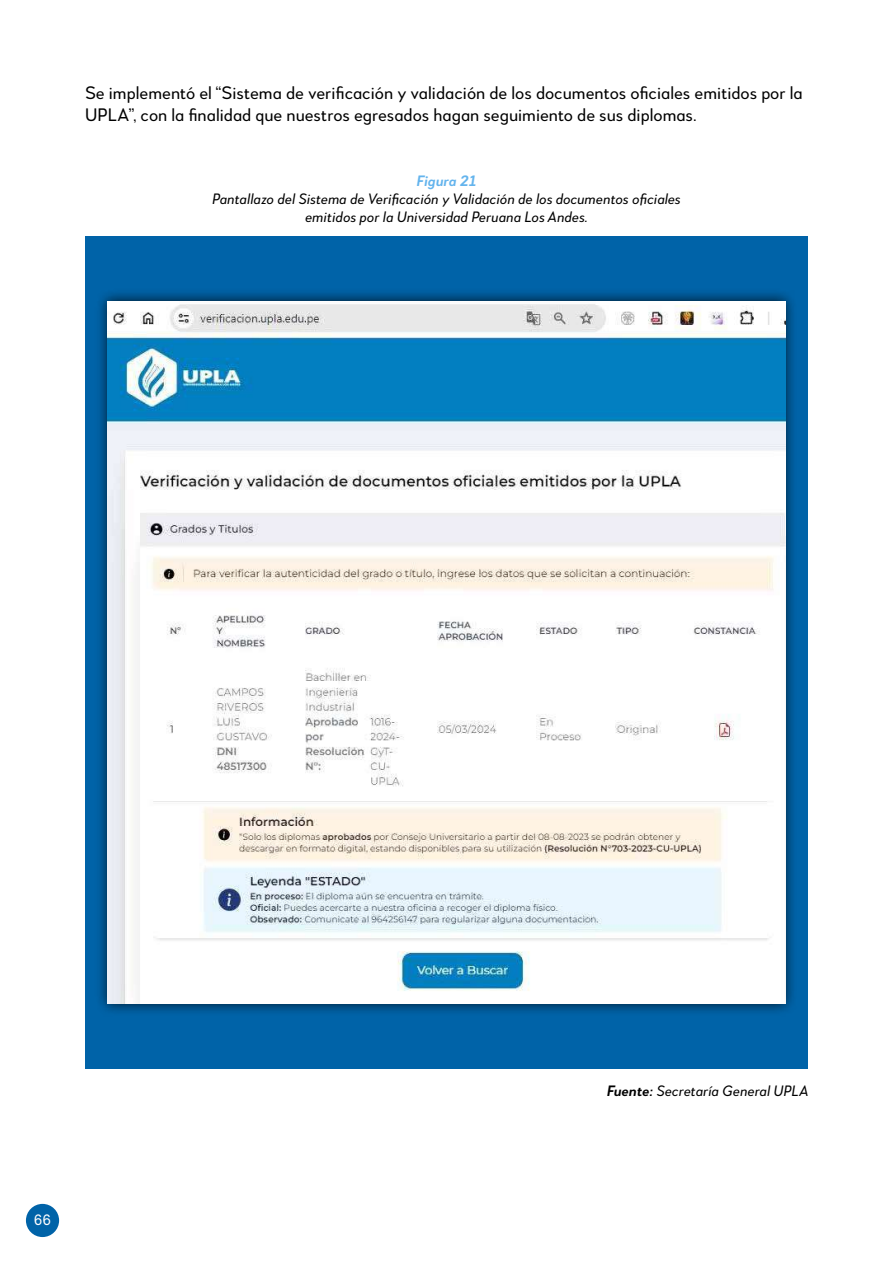
<style>
.page{position:relative;width:893px;height:1263px;background:#fff}
.page>*{position:absolute;margin:0;border:0;box-sizing:border-box;transform-origin:0 0}
.t1{font:18px/21.6px "Woodford Bourne Pro";color:#000}
.t2{font:italic 15px/18px "Woodford Bourne Pro";color:#000;text-align:center}
.t3{font:15px "Woodford Bourne Pro Sem Bd Ita";color:#64b4ed}
.t4{font:15px "Woodford Bourne Pro";color:#fff}
.s1{font-family:"Woodford Bourne Pro Sem Bd Ita";font-style:normal}
</style>
<div class="page">
<div style="left:26px;top:1204px;width:33px;height:33px;background:#0063a8;border-radius:50%"></div>
<div style="left:85px;top:236px;width:723px;height:833px;background:#0063a8"></div>
<div style="left:95px;top:288px;width:703px;height:729px;background:#000;opacity:.75"></div>
<img style="left:107px;top:301px;width:678px;height:703px">
<p class="t1" style="left:85px;top:82px;width:719px">Se implementó el “Sistema de verificación y validación de los documentos oficiales emitidos por la<br>UPLA”, con la finalidad que nuestros egresados hagan seguimiento de sus diplomas.</p>
<p class="t3" style="left:416px;top:171px;width:62px">Figura 21</p>
<p class="t2" style="left:212px;top:190px;width:470px">Pantallazo del Sistema de Verificación y Validación de los documentos oficiales emitidos por la Universidad Peruana Los Andes.</p>
<p class="t4" style="left:34px;top:1211px;width:19px">66</p>
<p class="t2" style="left:607px;top:1082px;width:203px"><span class="s1">Fuente:</span> Secretaría General UPLA</p>
</div>
